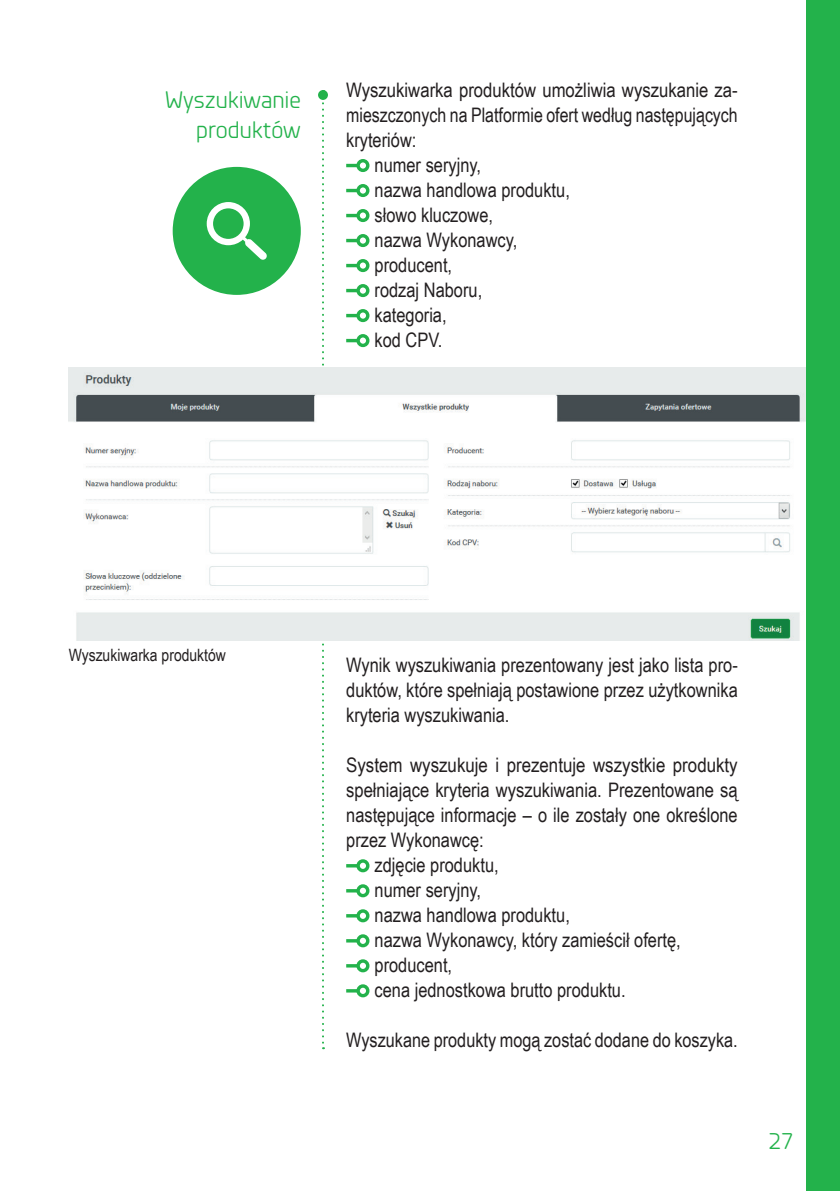
<style>
.page{position:relative;width:840px;height:1191px;background:#fff}
.page>*{position:absolute;margin:0;border:0;box-sizing:border-box;transform-origin:0 0}
.t1{font:24px/30px "Planer";color:#23b24b;text-align:right}
.t2{font:20px/25px "Arial Narrow";color:#231f20;text-align:justify}
.t3{font:17px "Arial Narrow";color:#231f20}
</style>
<div class="page">
<div style="left:805px;top:0;width:34px;height:1191px;background:#23b24b"></div>
<div style="left:356px;top:159px;width:13px;height:13px;border:3px solid #23b24b;border-radius:50%"></div>
<svg style="left:346px;top:164px;width:12px;height:3px"></svg>
<div style="left:356px;top:184px;width:13px;height:13px;border:3px solid #23b24b;border-radius:50%"></div>
<svg style="left:346px;top:189px;width:12px;height:3px"></svg>
<div style="left:356px;top:209px;width:13px;height:13px;border:3px solid #23b24b;border-radius:50%"></div>
<svg style="left:346px;top:214px;width:12px;height:3px"></svg>
<div style="left:356px;top:234px;width:13px;height:13px;border:3px solid #23b24b;border-radius:50%"></div>
<svg style="left:346px;top:239px;width:12px;height:3px"></svg>
<div style="left:356px;top:259px;width:13px;height:13px;border:3px solid #23b24b;border-radius:50%"></div>
<svg style="left:346px;top:264px;width:12px;height:3px"></svg>
<div style="left:356px;top:284px;width:13px;height:13px;border:3px solid #23b24b;border-radius:50%"></div>
<svg style="left:346px;top:289px;width:12px;height:3px"></svg>
<div style="left:356px;top:309px;width:13px;height:13px;border:3px solid #23b24b;border-radius:50%"></div>
<svg style="left:346px;top:314px;width:12px;height:3px"></svg>
<div style="left:356px;top:334px;width:13px;height:13px;border:3px solid #23b24b;border-radius:50%"></div>
<svg style="left:346px;top:339px;width:12px;height:3px"></svg>
<svg style="left:322px;top:102px;width:2px;height:947px"></svg>
<div style="left:318px;top:90px;width:10px;height:10px;background:#23b24b;border-radius:50%"></div>
<div style="left:173px;top:167px;width:127px;height:128px;background:#23b24b;border-radius:50%"></div>
<img style="left:69px;top:367px;width:736px;height:274px">
<svg style="left:206px;top:202px;width:61px;height:58px"></svg>
<div style="left:356px;top:859px;width:13px;height:13px;border:3px solid #23b24b;border-radius:50%"></div>
<svg style="left:346px;top:864px;width:12px;height:3px"></svg>
<div style="left:356px;top:884px;width:13px;height:13px;border:3px solid #23b24b;border-radius:50%"></div>
<svg style="left:346px;top:889px;width:12px;height:3px"></svg>
<div style="left:356px;top:909px;width:13px;height:13px;border:3px solid #23b24b;border-radius:50%"></div>
<svg style="left:346px;top:914px;width:12px;height:3px"></svg>
<div style="left:356px;top:934px;width:13px;height:13px;border:3px solid #23b24b;border-radius:50%"></div>
<svg style="left:346px;top:939px;width:12px;height:3px"></svg>
<div style="left:356px;top:959px;width:13px;height:13px;border:3px solid #23b24b;border-radius:50%"></div>
<svg style="left:346px;top:964px;width:12px;height:3px"></svg>
<div style="left:356px;top:984px;width:13px;height:13px;border:3px solid #23b24b;border-radius:50%"></div>
<svg style="left:346px;top:989px;width:12px;height:3px"></svg>
<p class="t1" style="left:165px;top:84px;width:137px">Wyszukiwanie produktów</p>
<p class="t2" style="left:346px;top:77px;width:393px">Wyszukiwarka produktów umożliwia wyszukanie za-</p>
<p class="t2" style="left:346px;top:102px;width:393px">mieszczonych na Platformie ofert według następujących</p>
<p class="t2" style="left:346px;top:127px;width:72px">kryteriów:</p>
<p class="t2" style="left:374px;top:152px;width:108px">numer seryjny,</p>
<p class="t2" style="left:374px;top:177px;width:197px">nazwa handlowa produktu,</p>
<p class="t2" style="left:374px;top:202px;width:120px">słowo kluczowe,</p>
<p class="t2" style="left:374px;top:227px;width:144px">nazwa Wykonawcy,</p>
<p class="t2" style="left:374px;top:252px;width:79px">producent,</p>
<p class="t2" style="left:374px;top:277px;width:109px">rodzaj Naboru,</p>
<p class="t2" style="left:374px;top:302px;width:74px">kategoria,</p>
<p class="t2" style="left:374px;top:327px;width:69px">kod CPV.</p>
<p class="t3" style="left:69px;top:642px;width:159px">Wyszukiwarka produktów</p>
<p class="t2" style="left:346px;top:652px;width:393px">Wynik wyszukiwania prezentowany jest jako lista pro&shy;duktów, które spełniają postawione przez użytkownika kryteria wyszukiwania.</p>
<p class="t2" style="left:346px;top:752px;width:393px">System wyszukuje i prezentuje wszystkie produkty</p>
<p class="t2" style="left:346px;top:777px;width:393px">spełniające kryteria wyszukiwania. Prezentowane są</p>
<p class="t2" style="left:346px;top:802px;width:393px">następujące informacje – o ile zostały one określone</p>
<p class="t2" style="left:346px;top:827px;width:139px">przez Wykonawcę:</p>
<p class="t2" style="left:374px;top:852px;width:125px">zdjęcie produktu,</p>
<p class="t2" style="left:374px;top:877px;width:108px">numer seryjny,</p>
<p class="t2" style="left:374px;top:902px;width:197px">nazwa handlowa produktu,</p>
<p class="t2" style="left:374px;top:927px;width:307px">nazwa Wykonawcy, który zamieścił ofertę,</p>
<p class="t2" style="left:374px;top:952px;width:79px">producent,</p>
<p class="t2" style="left:374px;top:977px;width:252px">cena jednostkowa brutto produktu.</p>
<p class="t2" style="left:346px;top:1027px;width:393px">Wyszukane produkty mogą zostać dodane do koszyka.</p>
<p class="t1" style="left:768px;top:1124px;width:26px">27</p>
</div>
